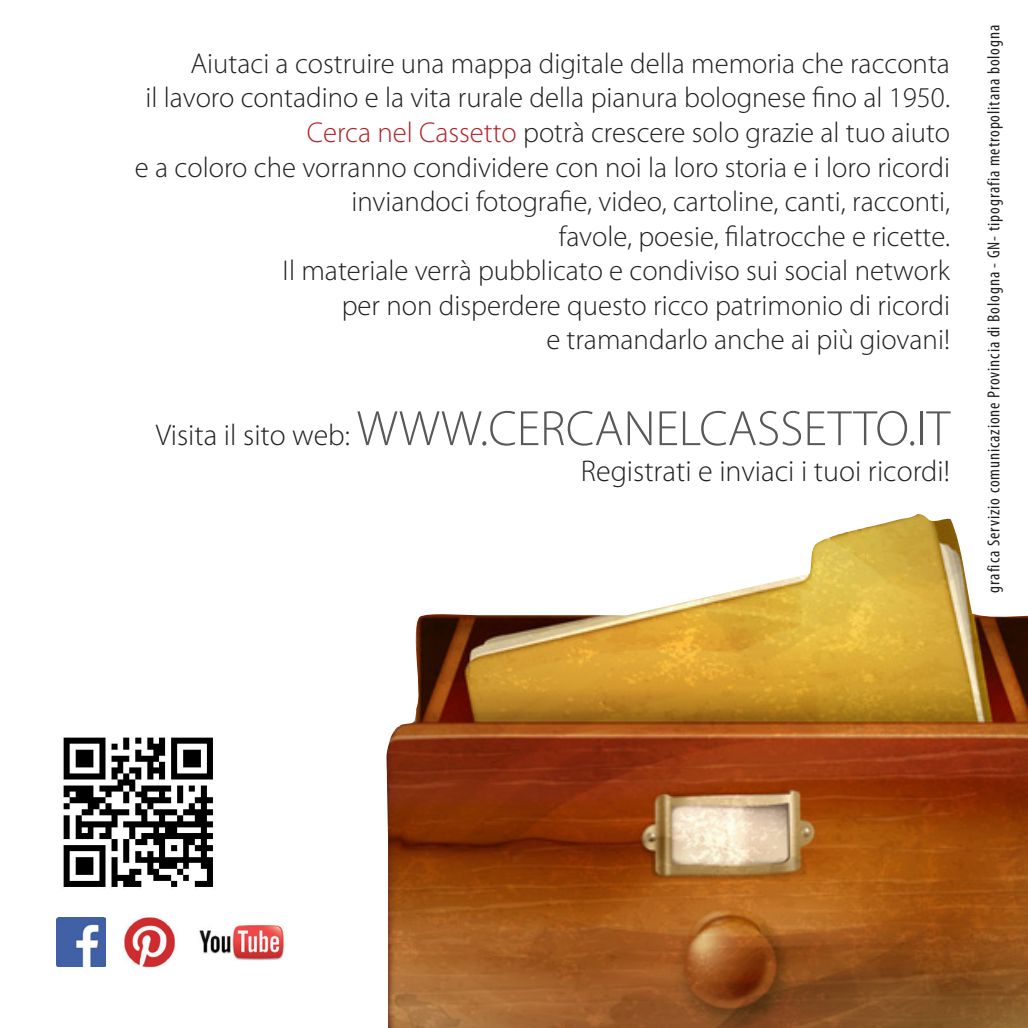
<style>
.page{position:relative;width:1028px;height:1028px;background:#fff}
.page>*{position:absolute;margin:0;border:0;box-sizing:border-box;transform-origin:0 0}
.t1{font:300 50px "Myriad Pro";color:#57585a}
.t2{font:300 30px "Myriad Pro";color:#231f20}
.t3{font:300 28.75px/34.5px "Myriad Pro";color:#231f20;text-align:right}
.t4{font:condensed 17.5px "Myriad Pro";letter-spacing:.05em;color:#231f20}
.s1{color:#b42227}
.s2{font-size:30px;color:#231f20}
</style>
<div class="page">
<img style="left:57px;top:917px;width:49px;height:49px">
<img style="left:124px;top:917px;width:51px;height:51px">
<img style="left:199px;top:925px;width:86px;height:36px">
<img style="left:63px;top:737px;width:151px;height:151px">
<img style="left:386px;top:514px;width:642px;height:514px">
<p class="t3" style="left:145px;top:46px;width:806px">Aiutaci a costruire una mappa digitale della memoria che racconta<br>il lavoro contadino e la vita rurale della pianura bolognese fino al 1950.</p>
<p class="t3" style="left:135px;top:115px;width:816px"><span class="s1">Cerca nel Cassetto</span> potrà crescere solo grazie al tuo aiuto<br>e a coloro che vorranno condividere con noi la loro storia e i loro ricordi inviandoci fotografie, video, cartoline, canti, racconti,<br>favole, poesie, filatrocche e ricette.</p>
<p class="t3" style="left:282px;top:253px;width:669px">Il materiale verrà pubblicato e condiviso sui social network per non disperdere questo ricco patrimonio di ricordi<br>e tramandarlo anche ai più giovani!</p>
<p class="t1" style="left:156px;top:398px;width:795px"><span class="s2">Visita il sito web:</span> WWW.CERCANELCASSETTO.IT</p>
<p class="t2" style="left:581px;top:453px;width:370px">Registrati e inviaci i tuoi ricordi!</p>
<p class="t4" style="left:983px;top:592px;width:569px;rotate:-90deg">grafica Servizio comunicazione Provincia di Bologna - GN- tipografia metropolitana bologna</p>
</div>
